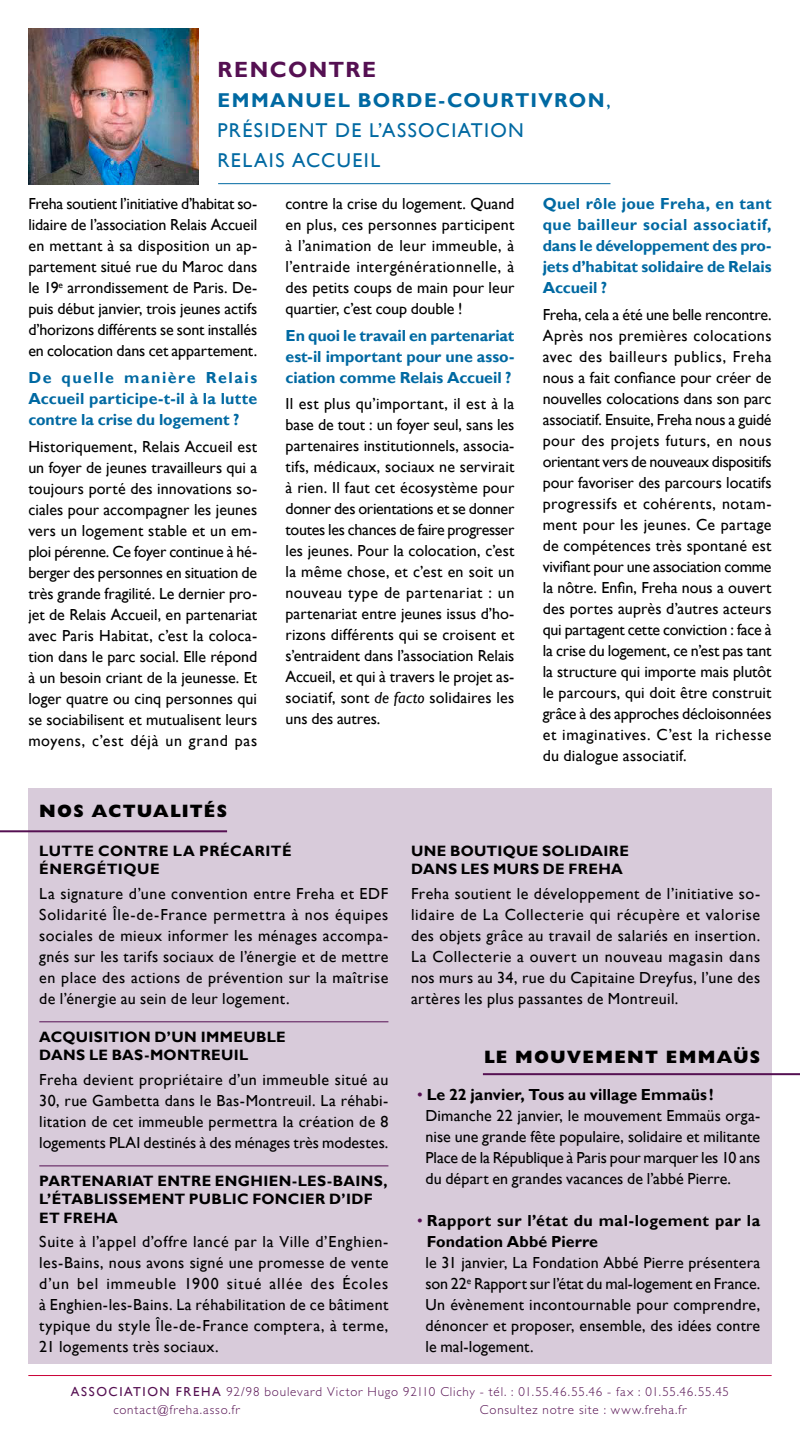
<style>
.page{position:relative;width:800px;height:1446px;background:#fff}
.page>*{position:absolute;margin:0;border:0;box-sizing:border-box;transform-origin:0 0}
.t1{font:700 22px "Gill Sans";letter-spacing:.07em;color:#551052}
.t2{font:20px/30px "Gill Sans";letter-spacing:.07em;color:#0069a2}
.t3{font:800 18px "Gill Sans Std";letter-spacing:.07em;color:#000}
.t4{font:16px/21px "Gill Sans";letter-spacing:.01em;color:#000;text-align:justify}
.t5{font:700 16px/21px "Gill Sans";letter-spacing:-.005em;color:#0069a2;text-align:justify}
.t6{font:700 16px/21px "Gill Sans";letter-spacing:.025em;color:#000}
.t7{font:700 15px/18px "Gill Sans";letter-spacing:.025em;color:#000}
.t8{font:300 13px/17.5px "Gill Sans Std";letter-spacing:.065em;color:#551052}
.s1{font-weight:700}
.s2{font-style:italic}
.s3{color:#551052}
.s4{font-weight:400;color:#551052}
.s5{font-family:"Gill Sans";font-weight:400}
</style>
<div class="page">
<img style="left:28px;top:28px;width:170px;height:156px">
<div style="left:28px;top:789px;width:744px;height:574px;background:#d8cbda"></div>
<hr style="left:28px;top:1375px;width:744px;height:1px;background:#ca0037">
<hr style="left:39px;top:1021px;width:349px;height:1px;background:#551052">
<hr style="left:39px;top:1165px;width:349px;height:1px;background:#551052">
<hr style="left:0;top:830px;width:227px;height:2px;background:#551052">
<hr style="left:218px;top:183px;width:392px;height:1px;background:#0069a2">
<hr style="left:483px;top:1073px;width:317px;height:2px;background:#551052">
<h1 class="t1" style="left:218px;top:57px;width:160px">RENCONTRE</h1>
<p class="t2" style="left:218px;top:86px;width:395px"><span class="s1">EMMANUEL BORDE-COURTIVRON</span>,<br>PRÉSIDENT DE L’ASSOCIATION<br>RELAIS ACCUEIL</p>
<p class="t4" style="left:28px;top:194px;width:230px">Freha soutient l’initiative d’habitat so&shy;lidaire de l’association Relais Accueil en mettant à sa disposition un ap&shy;partement situé rue du Maroc dans le 19<sup>e</sup> arrondissement de Paris. De&shy;puis début janvier, trois jeunes actifs d’horizons différents se sont installés en colocation dans cet appartement.</p>
<p class="t5" style="left:28px;top:367px;width:230px">De quelle manière Relais Accueil participe-t-il à la lutte contre la crise du logement ?</p>
<p class="t4" style="left:28px;top:436px;width:230px">Historiquement, Relais Accueil est un foyer de jeunes travailleurs qui a toujours porté des innovations so&shy;ciales pour accompagner les jeunes vers un logement stable et un em&shy;ploi pérenne. Ce foyer continue à hé&shy;berger des personnes en situation de très grande fragilité. Le dernier pro&shy;jet de Relais Accueil, en partenariat avec Paris Habitat, c’est la coloca&shy;tion dans le parc social. Elle répond à un besoin criant de la jeunesse. Et loger quatre ou cinq personnes qui se sociabilisent et mutualisent leurs moyens, c’est déjà un grand pas</p>
<p class="t3" style="left:39px;top:800px;width:189px">NOS ACTUALITÉS</p>
<p class="t4" style="left:286px;top:193px;width:230px">contre la crise du logement. Quand en plus, ces personnes participent à l’animation de leur immeuble, à l’entraide intergénérationnelle, à des petits coups de main pour leur quartier, c’est coup double !</p>
<p class="t5" style="left:286px;top:325px;width:230px">En quoi le travail en partenariat est-il important pour une asso&shy;ciation comme Relais Accueil ?</p>
<p class="t4" style="left:286px;top:394px;width:230px">Il est plus qu’important, il est à la base de tout : un foyer seul, sans les partenaires institutionnels, associa&shy;tifs, médicaux, sociaux ne servirait à rien. Il faut cet écosystème pour donner des orientations et se donner toutes les chances de faire progresser les jeunes. Pour la colocation, c’est la même chose, et c’est en soit un nouveau type de partenariat : un partenariat entre jeunes issus d’ho&shy;rizons différents qui se croisent et s’entraident dans l’association Relais Accueil, et qui à travers le projet as&shy;sociatif, sont <span class="s2">de facto</span> solidaires les uns des autres.</p>
<p class="t5" style="left:543px;top:193px;width:230px">Quel rôle joue Freha, en tant que bailleur social associatif, dans le développement des pro&shy;jets d’habitat solidaire de Relais Accueil ?</p>
<p class="t4" style="left:543px;top:304px;width:230px">Freha, cela a été une belle rencontre.<br>Après nos premières colocations avec des bailleurs publics, Freha nous a fait confiance pour créer de nouvelles colocations dans son parc associatif. Ensuite, Freha nous a guidé pour des projets futurs, en nous orientant vers de nouveaux dispositifs pour favoriser des parcours locatifs progressifs et cohérents, notam&shy;ment pour les jeunes. Ce partage de compétences très spontané est vivifiant pour une association comme la nôtre. Enfin, Freha nous a ouvert des portes auprès d’autres acteurs qui partagent cette conviction : face à la crise du logement, ce n’est pas tant la structure qui importe mais plutôt le parcours, qui doit être construit grâce à des approches décloisonnées et imaginatives. C’est la richesse du dialogue associatif.</p>
<p class="t7" style="left:39px;top:842px;width:254px">LUTTE CONTRE LA PRÉCARITÉ<br>ÉNERGÉTIQUE</p>
<p class="t4" style="left:39px;top:883px;width:351px">La signature d’une convention entre Freha et EDF Solidarité Île-de-France permettra à nos équipes sociales de mieux informer les ménages accompa&shy;gnés sur les tarifs sociaux de l’énergie et de mettre en place des actions de prévention sur la maîtrise de l’énergie au sein de leur logement.</p>
<p class="t7" style="left:39px;top:1029px;width:248px">ACQUISITION D’UN IMMEUBLE<br>DANS LE BAS-MONTREUIL</p>
<p class="t4" style="left:39px;top:1069px;width:351px">Freha devient propriétaire d’un immeuble situé au 30, rue Gambetta dans le Bas-Montreuil. La réhabi&shy;litation de cet immeuble permettra la création de 8 logements PLAI destinés à des ménages très modestes.</p>
<p class="t7" style="left:39px;top:1173px;width:350px">PARTENARIAT ENTRE ENGHIEN-LES-BAINS,<br>L’ÉTABLISSEMENT PUBLIC FONCIER D’IDF<br>ET FREHA</p>
<p class="t4" style="left:39px;top:1231px;width:351px">Suite à l’appel d’offre lancé par la Ville d’Enghien&shy;les-Bains, nous avons signé une promesse de vente d’un bel immeuble 1900 situé allée des Écoles à Enghien-les-Bains. La réhabilitation de ce bâtiment typique du style Île-de-France comptera, à terme, 21 logements très sociaux.</p>
<p class="t7" style="left:411px;top:842px;width:219px">UNE BOUTIQUE SOLIDAIRE<br>DANS LES MURS DE FREHA</p>
<p class="t4" style="left:411px;top:883px;width:351px">Freha soutient le développement de l’initiative so&shy;lidaire de La Collecterie qui récupère et valorise des objets grâce au travail de salariés en insertion.<br>La Collecterie a ouvert un nouveau magasin dans nos murs au 34, rue du Capitaine Dreyfus, l’une des artères les plus passantes de Montreuil.</p>
<p class="t3" style="left:484px;top:1046px;width:278px">LE MOUVEMENT EMMAÜS</p>
<p class="t4" style="left:426px;top:1084px;width:336px;text-align:left;text-indent:-8px"><span class="s3">•</span> <span class="s1">Le 22 janvier, Tous au village Emmaüs !<br></span>Dimanche 22 janvier, le mouvement Emmaüs orga&shy;nise une grande fête populaire, solidaire et militante Place de la République à Paris pour marquer les 10 ans du départ en grandes vacances de l’abbé Pierre.</p>
<p class="t6" style="left:427px;top:1210px;width:335px;text-indent:-10px"><span class="s4">•</span> Rapport sur l’état du mal-logement par la<br>Fondation Abbé Pierre</p>
<p class="t4" style="left:426px;top:1252px;width:336px">le 31 janvier, La Fondation Abbé Pierre présentera son 22<sup>e</sup> Rapport sur l’état du mal-logement en France.<br>Un évènement incontournable pour comprendre, dénoncer et proposer, ensemble, des idées contre le mal-logement.</p>
<p class="t8" style="left:113px;top:1383px;width:617px;text-indent:-42px"><span class="s5">ASSOCIATION FREHA</span> 92/98 boulevard Victor Hugo 92110 Clichy - tél. : 01.55.46.55.46 - fax : 01.55.46.55.45 contact@freha.asso.fr</p>
<p class="t8" style="left:480px;top:1400px;width:208px">Consultez notre site : www.freha.fr</p>
</div>
